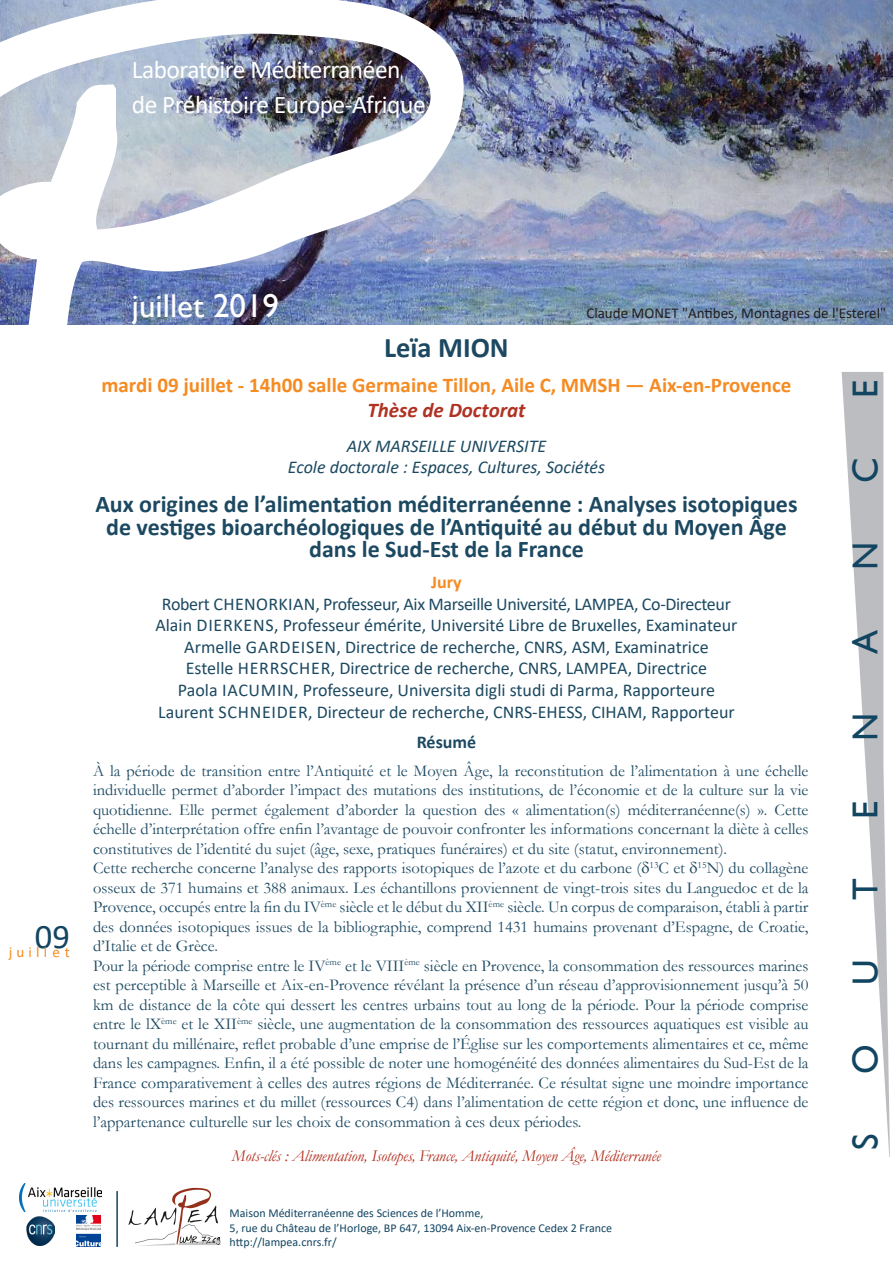
<style>
.page{position:relative;width:893px;height:1263px;background:#fff}
.page>*{position:absolute;margin:0;border:0;box-sizing:border-box;transform-origin:0 0}
.t1{font:36px "Gill Sans";color:#124561}
.t2{font:34.5px "Calibri";color:#124561}
.t3{font:33px "Gill Sans";color:#fff}
.t4{font:700 28.5px "Calibri";color:#1c4961}
.t5{font:25.5px "Calibri";letter-spacing:-.02em;color:#fff}
.t6{font:700 24px/22.5px "Calibri";color:#1c4961;text-align:center}
.t7{font:700 21px "Calibri";color:#f58b22}
.t8{font:italic 700 21px "Calibri";color:#af3223}
.t9{font:18px "Calibri";color:#1c4961}
.t10{font:18px "Calibri";letter-spacing:-.02em;color:#1c4961}
.t11{font:italic 18px "Calibri";color:#1c4961}
.t12{font:700 18px "Calibri";color:#1c4961}
.t13{font:700 18px "Calibri";color:#f58b22}
.t14{font:16.5px/19.5px "Garamond";color:#1c4961;text-align:justify}
.t15{font:italic 16.5px "Garamond";letter-spacing:-.01em;color:#b12e1d}
.t16{font:15px "Calibri";color:#231f20}
.t17{font:15px "Calibri";letter-spacing:.28em;color:#f68c1f}
.t18{font:12px "Calibri";color:#124561}
</style>
<div class="page">
<img style="left:464px;top:0;width:429px;height:324px">
<svg style="left:842px;top:372px;width:48px;height:785px"></svg>
<img style="left:26px;top:1216px;width:29px;height:29px">
<img style="left:19px;top:1183px;width:82px;height:29px">
<img style="left:76px;top:1215px;width:25px;height:31px">
<hr style="left:116px;top:1191px;width:2px;height:56px;background:#124561">
<svg style="left:129px;top:1188px;width:92px;height:58px"></svg>
<img style="left:0;top:0;width:464px;height:325px">
<p class="t5" style="left:132px;top:52px;width:270px">Laboratoire Méditerranéen</p>
<p class="t5" style="left:132px;top:87px;width:295px">de Préhistoire Europe-Afrique</p>
<p class="t2" style="left:35px;top:912px;width:36px">09</p>
<p class="t17" style="left:9px;top:941px;width:63px">juillet</p>
<p class="t3" style="left:132px;top:287px;width:149px">juillet 2019</p>
<p class="t16" style="left:586px;top:303px;width:301px">Claude MONET "Antibes, Montagnes de l'Esterel"</p>
<p class="t4" style="left:384px;top:328px;width:126px">Leïa MION</p>
<p class="t7" style="left:102px;top:370px;width:691px">mardi 09 juillet - 14h00 salle Germaine Tillon, Aile C, MMSH — Aix-en-Provence</p>
<p class="t8" style="left:367px;top:395px;width:160px">Thèse de Doctorat</p>
<p class="t11" style="left:347px;top:433px;width:201px">AIX MARSEILLE UNIVERSITE</p>
<p class="t11" style="left:288px;top:455px;width:319px">Ecole doctorale : Espaces, Cultures, Sociétés</p>
<p class="t6" style="left:95px;top:493px;width:704px">Aux origines de l’alimentation méditerranéenne : Analyses isotopiques de vestiges bioarchéologiques de l’Antiquité au début du Moyen Âge dans le Sud‑Est de la France</p>
<p class="t13" style="left:431px;top:569px;width:32px">Jury</p>
<p class="t10" style="left:162px;top:591px;width:570px">Robert CHENORKIAN, Professeur, Aix Marseille Université, LAMPEA, Co-Directeur</p>
<p class="t9" style="left:155px;top:613px;width:584px">Alain DIERKENS, Professeur émérite, Université Libre de Bruxelles, Examinateur</p>
<p class="t9" style="left:184px;top:634px;width:526px">Armelle GARDEISEN, Directrice de recherche, CNRS, ASM, Examinatrice</p>
<p class="t9" style="left:186px;top:656px;width:523px">Estelle HERRSCHER, Directrice de recherche, CNRS, LAMPEA, Directrice</p>
<p class="t9" style="left:178px;top:678px;width:539px">Paola IACUMIN, Professeure, Universita digli studi di Parma, Rapporteure</p>
<p class="t9" style="left:158px;top:699px;width:578px">Laurent SCHNEIDER, Directeur de recherche, CNRS-EHESS, CIHAM, Rapporteur</p>
<p class="t12" style="left:417px;top:729px;width:61px">Résumé</p>
<p class="t14" style="left:93px;top:760px;width:717px">À la période de transition entre l’Antiquité et le Moyen Âge, la reconstitution de l’alimentation à une échelle individuelle permet d’aborder l’impact des mutations des institutions, de l’économie et de la culture sur la vie quotidienne. Elle permet également d’aborder la question des « alimentation(s) méditerranéenne(s) ». Cette échelle d’interprétation offre enfin l’avantage de pouvoir confronter les informations concernant la diète à celles constitutives de l’identité du sujet (âge, sexe, pratiques funéraires) et du site (statut, environnement).</p>
<p class="t14" style="left:93px;top:858px;width:717px">Cette recherche concerne l’analyse des rapports isotopiques de l’azote et du carbone ( <sup>13</sup>C et <sup>15</sup>N) du collagène osseux de 371 humains et 388 animaux. Les échantillons proviennent de vingt-trois sites du Languedoc et de la Provence, occupés entre la fin du IV<sup>ème</sup> siècle et le début du XII<sup>ème</sup> siècle. Un corpus de comparaison, établi à partir des données isotopiques issues de la bibliographie, comprend 1431 humains provenant d’Espagne, de Croatie, d’Italie et de Grèce.</p>
<p class="t14" style="left:93px;top:955px;width:717px">Pour la période comprise entre le IV<sup>ème</sup> et le VIII<sup>ème</sup> siècle en Provence, la consommation des ressources marines est perceptible à Marseille et Aix-en-Provence révélant la présence d’un réseau d’approvisionnement jusqu’à 50 km de distance de la côte qui dessert les centres urbains tout au long de la période. Pour la période comprise entre le lX<sup>ème</sup> et le XII<sup>ème</sup> siècle, une augmentation de la consommation des ressources aquatiques est visible au tournant du millénaire, reflet probable d’une emprise de l’Église sur les comportements alimentaires et ce, même dans les campagnes. Enfin, il a été possible de noter une homogénéité des données alimentaires du Sud-Est de la France comparativement à celles des autres régions de Méditerranée. Ce résultat signe une moindre importance des ressources marines et du millet (ressources C4) dans l’alimentation de cette région et donc, une influence de l’appartenance culturelle sur les choix de consommation à ces deux périodes.</p>
<p class="t15" style="left:232px;top:1145px;width:430px">Mots-clés : Alimentation, Isotopes, France, Antiquité, Moyen Âge, Méditerranée</p>
<p class="t18" style="left:230px;top:1205px;width:255px">Maison Méditerranéenne des Sciences de l’Homme,</p>
<p class="t18" style="left:230px;top:1219px;width:384px">5, rue du Château de l’Horloge, BP 647, 13094 Aix-en-Provence Cedex 2 France</p>
<p class="t18" style="left:230px;top:1234px;width:109px">http://lampea.cnrs.fr/</p>
<p class="t1" style="left:844px;top:398px;width:19px;rotate:-90deg">E</p>
<p class="t1" style="left:844px;top:483px;width:27px;rotate:-90deg">C</p>
<p class="t1" style="left:844px;top:570px;width:30px;rotate:-90deg">N</p>
<p class="t1" style="left:844px;top:654px;width:26px;rotate:-90deg">A</p>
<p class="t1" style="left:844px;top:741px;width:30px;rotate:-90deg">N</p>
<p class="t1" style="left:844px;top:819px;width:19px;rotate:-90deg">E</p>
<p class="t1" style="left:844px;top:900px;width:23px;rotate:-90deg">T</p>
<p class="t1" style="left:844px;top:985px;width:27px;rotate:-90deg">U</p>
<p class="t1" style="left:844px;top:1074px;width:31px;rotate:-90deg">O</p>
<p class="t1" style="left:844px;top:1150px;width:18px;rotate:-90deg">S</p>
</div>
